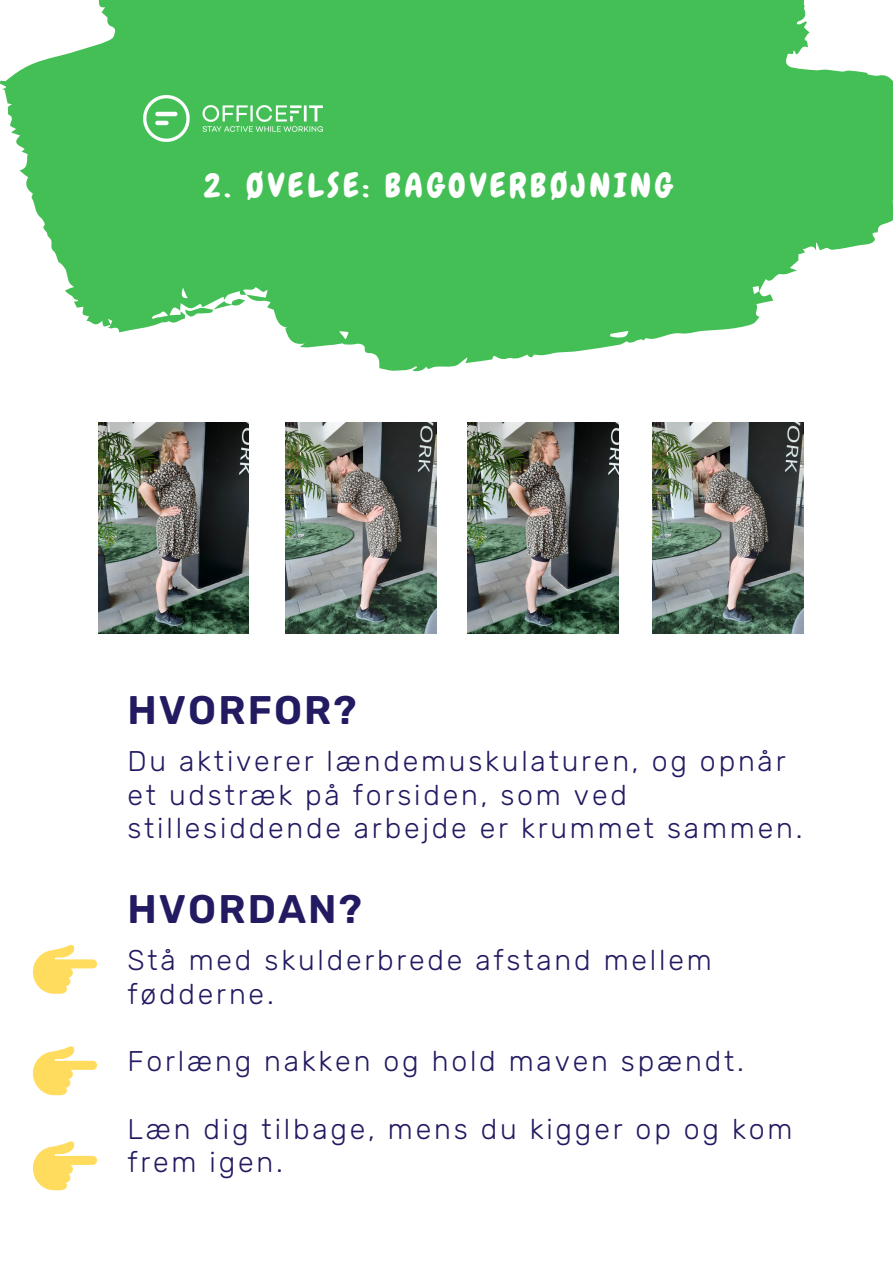
<style>
.page{position:relative;width:893px;height:1264px;background:#fff}
.page>*{position:absolute;margin:0;border:0;box-sizing:border-box;transform-origin:0 0}
.t1{font:600 39.9px "Rubik";letter-spacing:.055em;color:#221b61}
.t2{font:33.3px "Chewy";letter-spacing:.115em;color:#fff}
.t3{font:300 28.5px/33.8px "Rubik";letter-spacing:.1em;color:#221b61}
</style>
<div class="page">
<svg style="left:33px;top:945px;width:64px;height:48px"></svg>
<svg style="left:33px;top:1046px;width:64px;height:49px"></svg>
<svg style="left:33px;top:1141px;width:64px;height:49px"></svg>
<svg style="left:0;top:0;width:892px;height:372px;fill:#43bf55"></svg>
<svg style="left:102px;top:316px;width:9px;height:11px"></svg>
<svg style="left:185px;top:299px;width:60px;height:19px"></svg>
<img style="left:143px;top:95px;width:179px;height:46px">
<img style="left:98px;top:422px;width:151px;height:211px">
<img style="left:286px;top:422px;width:150px;height:211px">
<img style="left:467px;top:422px;width:151px;height:211px">
<img style="left:652px;top:422px;width:151px;height:211px">
<p class="t2" style="left:204px;top:164px;width:470px">2. ØVELSE: BAGOVERBØJNING</p>
<p class="t1" style="left:127px;top:687px;width:231px">HVORFOR?</p>
<p class="t3" style="left:127px;top:744px;width:676px">Du aktiverer lændemuskulaturen, og opnår et udstræk på forsiden, som ved stillesiddende arbejde er krummet sammen.</p>
<p class="t1" style="left:127px;top:886px;width:236px">HVORDAN?</p>
<p class="t3" style="left:127px;top:943px;width:585px">Stå med skulderbrede afstand mellem fødderne.</p>
<p class="t3" style="left:127px;top:1044px;width:618px">Forlæng nakken og hold maven spændt.</p>
<p class="t3" style="left:127px;top:1111px;width:666px">Læn dig tilbage, mens du kigger op og kom frem igen.</p>
</div>
